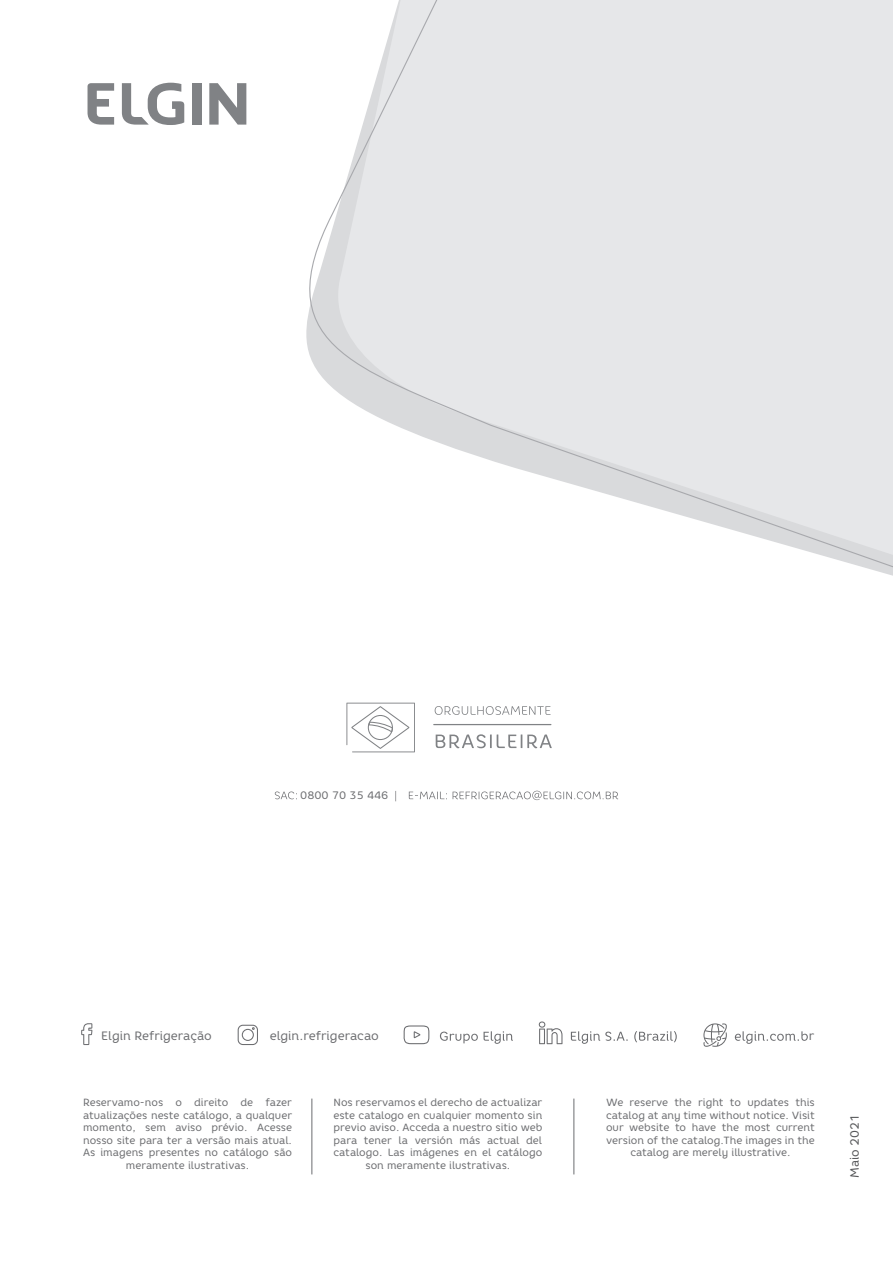
<style>
.page{position:relative;width:893px;height:1263px;background:#fff}
.page>*{position:absolute;margin:0;border:0;box-sizing:border-box;transform-origin:0 0}
.t1{font:12.15px "Core Rhino 45";color:#6c6d70}
.t2{font:12px "Core Rhino 45";color:#57585a}
.t3{font:10.8px "Core Rhino 45";color:#6c6d70}
.t4{font:10.5px/12.5px "Core Rhino 45";color:#6c6d70;text-align:center}
</style>
<div class="page">
<svg style="left:306px;top:0;width:587px;height:575px"></svg>
<svg style="left:88px;top:83px;width:26px;height:42px"></svg>
<svg style="left:122px;top:83px;width:62px;height:42px"></svg>
<div style="left:192px;top:83px;width:10px;height:42px;background:#808285"></div>
<svg style="left:209px;top:83px;width:37px;height:42px"></svg>
<svg style="left:435px;top:706px;width:116px;height:9px"></svg>
<svg style="left:436px;top:734px;width:116px;height:14px"></svg>
<hr style="left:433px;top:724px;width:118px;height:1px;background:#808285">
<svg style="left:346px;top:703px;width:69px;height:49px"></svg>
<hr style="left:312px;top:1098px;width:1px;height:76px;background:#6c6d70">
<hr style="left:574px;top:1098px;width:1px;height:76px;background:#6c6d70">
<svg style="left:539px;top:1021px;width:23px;height:23px"></svg>
<svg style="left:81px;top:1023px;width:11px;height:22px"></svg>
<svg style="left:238px;top:1025px;width:20px;height:20px"></svg>
<svg style="left:403px;top:1025px;width:26px;height:19px"></svg>
<svg style="left:440px;top:1031px;width:38px;height:12px"></svg>
<svg style="left:484px;top:1031px;width:29px;height:13px"></svg>
<svg style="left:571px;top:1031px;width:57px;height:13px"></svg>
<svg style="left:634px;top:1031px;width:43px;height:11px"></svg>
<svg style="left:735px;top:1031px;width:73px;height:13px"></svg>
<svg style="left:703px;top:1023px;width:24px;height:24px"></svg>
<svg style="left:275px;top:791px;width:343px;height:10px"></svg>
<p class="t3" style="left:300px;top:788px;width:90px">0800 70 35 446</p>
<p class="t1" style="left:101px;top:1028px;width:112px">Elgin Refrigeração</p>
<p class="t1" style="left:270px;top:1028px;width:111px">elgin.refrigeracao</p>
<p class="t1" style="left:809px;top:1028px;width:7px">r</p>
<p class="t4" style="left:83px;top:1096px;width:210px">Reservamo-nos o direito de fazer atualizações neste catálogo, a qualquer momento, sem aviso prévio. Acesse nosso site para ter a versão mais atual.<br>As imagens presentes no catálogo são meramente ilustrativas.</p>
<p class="t4" style="left:334px;top:1096px;width:210px">Nos reservamos el derecho de actualizar este catalogo en cualquier momento sin previo aviso. Acceda a nuestro sitio web para tener la versión más actual del catalogo. Las imágenes en el catálogo son meramente ilustrativas.</p>
<p class="t4" style="left:606px;top:1096px;width:210px">We reserve the right to updates this catalog at any time without notice. Visit our website to have the most current version of the catalog.The images in the catalog are merely illustrative.</p>
<p class="t2" style="left:847px;top:1178px;width:65px;rotate:-90deg">Maio 2021</p>
</div>
